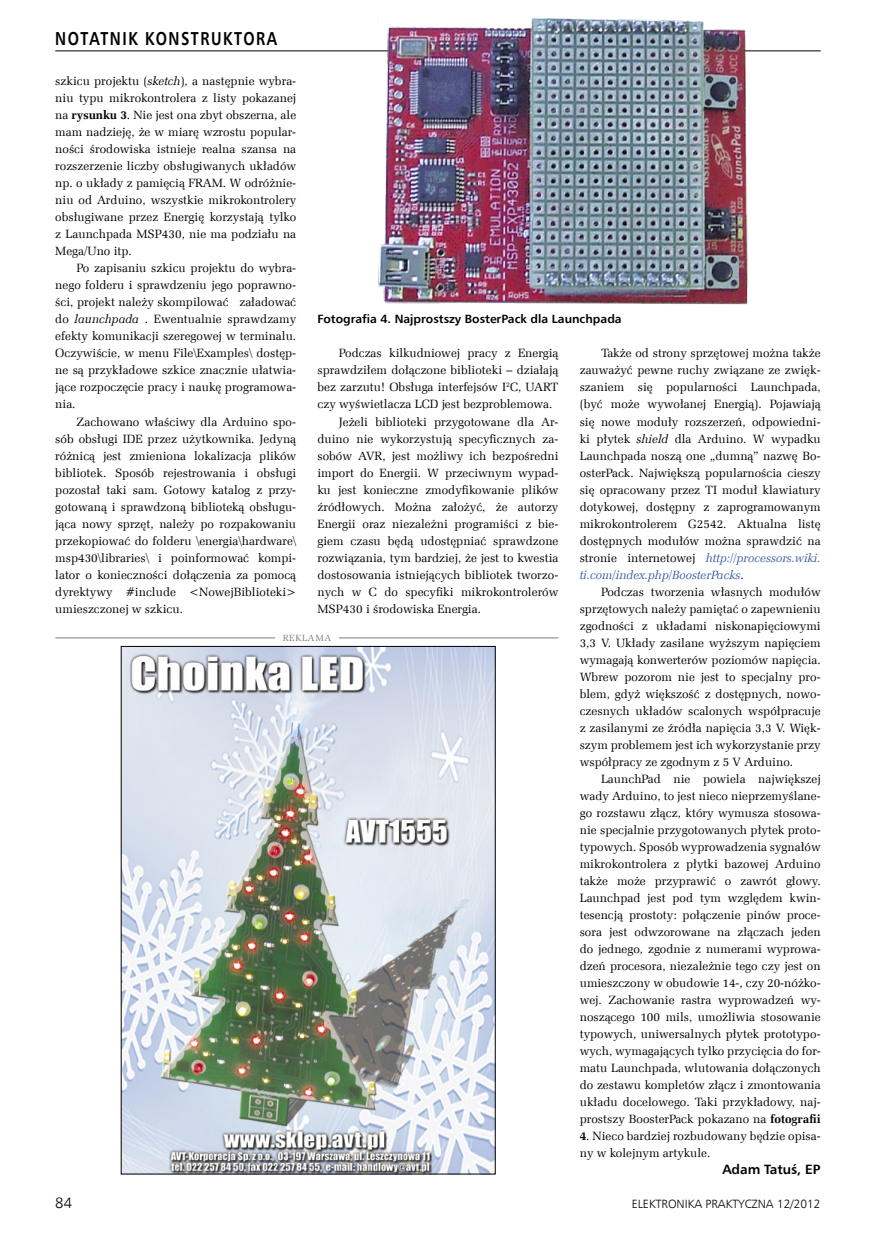
<style>
.page{position:relative;width:893px;height:1234px;background:#fff}
.page>*{position:absolute;margin:0;border:0;box-sizing:border-box;transform-origin:0 0}
.t1{font:700 18.75px "Humnst 777 EU";letter-spacing:.1em;color:#000;scale:.8 1}
.t2{font:15px "Humnst 777 Lt EU";color:#000}
._0_Autor{font:700 13.5px "Humnst 777 EU";color:#000}
._1_Body{font:12px/17px "Zapf Ellipt EU";color:#000;text-align:justify}
._4_Podpis{font:700 12px "Humnst 777 EU";color:#000}
.t3{font:12px "Humnst 777 Lt EU";color:#000}
._1_Body-2{font:9px "Zapf Ellipt EU";letter-spacing:.075em;color:#7c7c7c}
.s1{font-style:italic}
.s2{font-weight:700}
.s3{font-style:italic;color:#3c5ba3}
</style>
<div class="page">
<hr style="left:55px;top:51px;width:766px;height:1px;background:#000">
<img style="left:378px;top:17px;width:372px;height:288px">
<hr style="left:55px;top:637px;width:503px;height:1px;background:#7c7c7c">
<div style="left:275px;top:629px;width:64px;height:17px;background:#fff"></div>
<img style="left:123px;top:648px;width:371px;height:524px">
<h1 class="t1" style="left:55px;top:27px;width:279px">NOTATNIK KONSTRUKTORA</h1>
<p class="_1_Body" style="left:55px;top:73px;width:242px">szkicu projektu (<span class="s1">sketch</span>), a następnie wybra&shy;niu typu mikrokontrolera z listy pokazanej na <span class="s2">rysunku 3</span>. Nie jest ona zbyt obszerna, ale mam nadzieję, że w miarę wzrostu popular&shy;ności środowiska istnieje realna szansa na rozszerzenie liczby obsługiwanych układów np. o układy z pamięcią FRAM. W odróżnie&shy;niu od Arduino, wszystkie mikrokontrolery obsługiwane przez Energię korzystają tylko z Launchpada MSP430, nie ma podziału na Mega/Uno itp.</p>
<p class="_1_Body" style="left:55px;top:260px;width:242px;text-indent:21px">Po zapisaniu szkicu projektu do wybra&shy;nego folderu i sprawdzeniu jego poprawno&shy;ści, projekt należy skompilować załadować do <span class="s1">launchpada</span> . Ewentualnie sprawdzamy efekty komunikacji szeregowej w terminalu.<br>Oczywiście, w menu File\Examples\ dostęp&shy;ne są przykładowe szkice znacznie ułatwia&shy;jące rozpoczęcie pracy i naukę programowa&shy;nia.</p>
<p class="_1_Body" style="left:55px;top:413px;width:242px;text-indent:21px">Zachowano właściwy dla Arduino spo&shy;sób obsługi IDE przez użytkownika. Jedyną różnicą jest zmieniona lokalizacja plików bibliotek. Sposób rejestrowania i obsługi pozostał taki sam. Gotowy katalog z przy&shy;gotowaną i sprawdzoną biblioteką obsługu&shy;jąca nowy sprzęt, należy po rozpakowaniu przekopiować do folderu \energia\hardware\ msp430\libraries\ i poinformować kompi&shy;lator o konieczności dołączenia za pomocą dyrektywy #include &lt;NowejBiblioteki&gt; umieszczonej w szkicu.</p>
<p class="_4_Podpis" style="left:317px;top:311px;width:306px">Fotografia 4. Najprostszy BosterPack dla Launchpada</p>
<p class="_1_Body" style="left:317px;top:345px;width:242px;text-indent:21px">Podczas kilkudniowej pracy z Energią sprawdziłem dołączone biblioteki – działają bez zarzutu! Obsługa interfejsów I<sup>2</sup>C, UART czy wyświetlacza LCD jest bezproblemowa.</p>
<p class="_1_Body" style="left:317px;top:413px;width:242px;text-indent:21px">Jeżeli biblioteki przygotowane dla Ar&shy;duino nie wykorzystują specyficznych za&shy;sobów AVR, jest możliwy ich bezpośredni import do Energii. W przeciwnym wypad&shy;ku jest konieczne zmodyfikowanie plików źródłowych. Można założyć, że autorzy Energii oraz niezależni programiści z bie&shy;giem czasu będą udostępniać sprawdzone rozwiązania, tym bardziej, że jest to kwestia dostosowania istniejących bibliotek tworzo&shy;nych w C do specyfiki mikrokontrolerów MSP430 i środowiska Energia.</p>
<p class="_1_Body" style="left:580px;top:345px;width:242px;text-indent:21px">Także od strony sprzętowej można także zauważyć pewne ruchy związane ze zwięk&shy;szaniem się popularności Launchpada, (być może wywołanej Energią). Pojawiają się nowe moduły rozszerzeń, odpowiedni&shy;ki płytek <span class="s1">shield</span> dla Arduino. W wypadku Launchpada noszą one „dumną” nazwę Bo&shy;osterPack. Największą popularnościa cieszy się opracowany przez TI moduł klawiatury dotykowej, dostępny z zaprogramowanym mikrokontrolerem G2542. Aktualna listę dostępnych modułów można sprawdzić na stronie internetowej <span class="s3">http://processors.wiki. ti.com/index.php/BoosterPacks</span>.</p>
<p class="_1_Body" style="left:580px;top:583px;width:242px;text-indent:21px">Podczas tworzenia własnych modułów sprzętowych należy pamiętać o zapewnieniu zgodności z układami niskonapięciowymi 3,3 V. Układy zasilane wyższym napięciem wymagają konwerterów poziomów napięcia.<br>Wbrew pozorom nie jest to specjalny pro&shy;blem, gdyż większość z dostępnych, nowo&shy;czesnych układów scalonych współpracuje z zasilanymi ze źródła napięcia 3,3 V. Więk&shy;szym problemem jest ich wykorzystanie przy współpracy ze zgodnym z 5 V Arduino.</p>
<p class="_1_Body" style="left:580px;top:770px;width:242px;text-indent:21px">LaunchPad nie powiela największej wady Arduino, to jest nieco nieprzemyślane&shy;go rozstawu złącz, który wymusza stosowa&shy;nie specjalnie przygotowanych płytek proto&shy;typowych. Sposób wyprowadzenia sygnałów mikrokontrolera z płytki bazowej Arduino także może przyprawić o zawrót głowy.<br>Launchpad jest pod tym względem kwin&shy;tesencją prostoty: połączenie pinów proce&shy;sora jest odwzorowane na złączach jeden do jednego, zgodnie z numerami wyprowa&shy;dzeń procesora, niezależnie tego czy jest on umieszczony w obudowie 14-, czy 20-nóżko&shy;wej. Zachowanie rastra wyprowadzeń wy&shy;noszącego 100 mils, umożliwia stosowanie typowych, uniwersalnych płytek prototypo&shy;wych, wymagających tylko przycięcia do for&shy;matu Launchpada, wlutowania dołączonych do zestawu kompletów złącz i zmontowania układu docelowego. Taki przykładowy, naj&shy;prostszy BoosterPack pokazano na <span class="s2">fotografii</span></p>
<p class="_1_Body" style="left:580px;top:1127px;width:242px"><span class="s2">4</span>. Nieco bardziej rozbudowany będzie opisa&shy;ny w kolejnym artykule.</p>
<p class="_0_Autor" style="left:722px;top:1160px;width:100px">Adam Tatuś, EP</p>
<p class="_1_Body-2" style="left:283px;top:632px;width:50px">REKLAMA</p>
<p class="t2" style="left:55px;top:1193px;width:18px">84</p>
<p class="t3" style="left:632px;top:1196px;width:191px">ELEKTRONIKA PRAKTYCZNA 12/2012</p>
</div>
